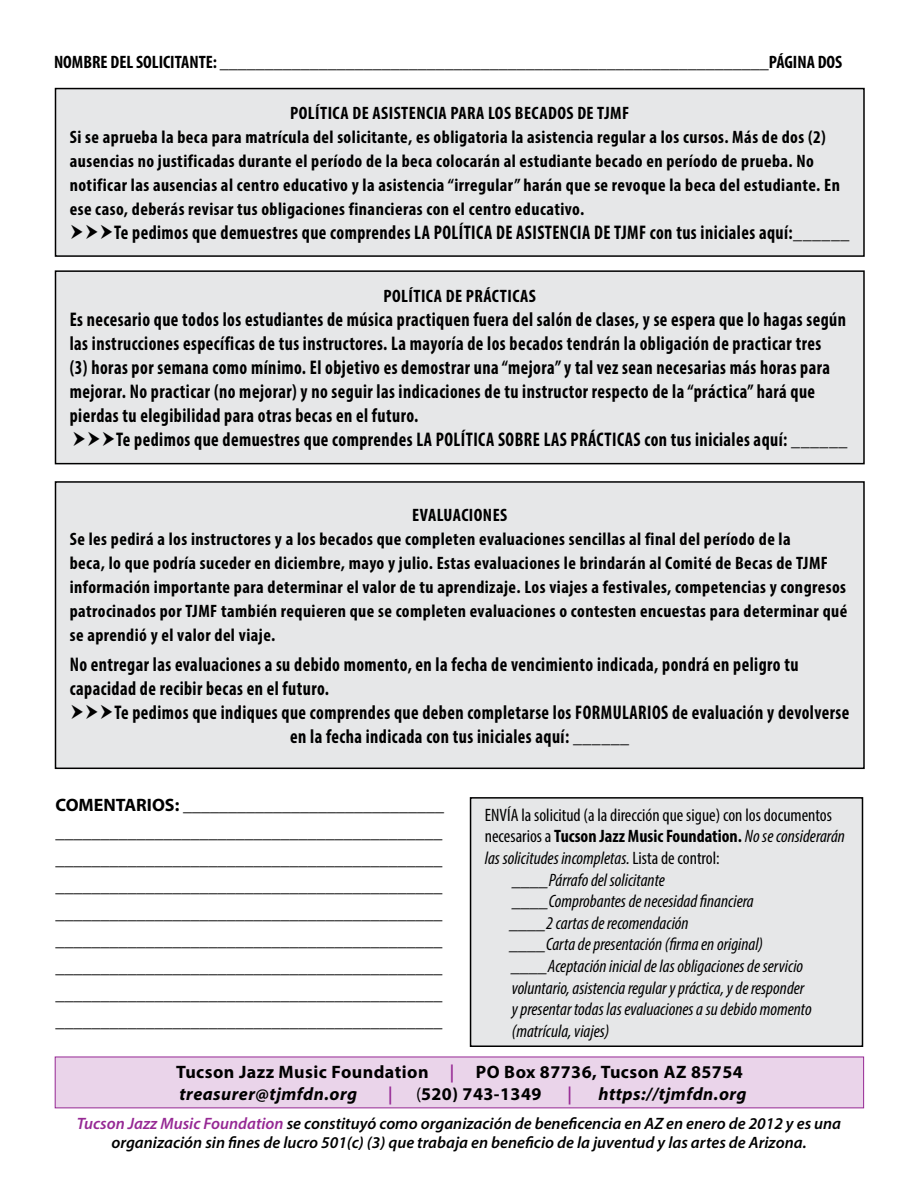
<style>
.page{position:relative;width:918px;height:1188px;background:#fff}
.page>*{position:absolute;margin:0;border:0;box-sizing:border-box;transform-origin:0 0}
.t1{font:700 condensed 19.8px/24px "Myriad Pro";letter-spacing:.025em;color:#000;scale:.91 1}
.t2{font:700 condensed 18px/24px "Myriad Pro";letter-spacing:.025em;color:#000}
.t3{font:700 18px/27px "Myriad Pro";letter-spacing:.025em;color:#000}
.t4{font:italic condensed 18px "Myriad Pro";color:#000}
.t5{font:700 condensed 18px "Myriad Pro";color:#000}
.t6{font:condensed 18px "Myriad Pro";color:#000}
.t7{font:italic 700 18px "Myriad Pro";letter-spacing:.025em;color:#000}
.t8{font:700 18px "Adobe Garamond Pro";color:#962994}
.t9{font:italic 600 16.5px/19.8px "Myriad Pro";color:#000;text-align:center}
.s1{font-size:18px}
.s2{font-weight:400}
.s3{font-weight:400;font-style:italic}
.s4{font-style:normal}
.s5{font-family:"Adobe Garamond Pro";color:#962994}
.s6{font-style:italic}
.s7{color:#962994}
</style>
<div class="page">
<div style="left:55px;top:1057px;width:809px;height:51px;background:#ead4ea"></div>
<div style="left:471px;top:798px;width:391px;height:248px;background:#e6e7e8"></div>
<div style="left:470px;top:797px;width:393px;height:250px;border:2px solid #000"></div>
<div style="left:55px;top:89px;width:809px;height:167px;background:#e6e7e8"></div>
<div style="left:55px;top:88px;width:810px;height:169px;border:2px solid #000"></div>
<div style="left:55px;top:271px;width:809px;height:193px;background:#e6e7e8"></div>
<div style="left:55px;top:270px;width:810px;height:194px;border:2px solid #000"></div>
<div style="left:55px;top:482px;width:809px;height:286px;background:#e6e7e8"></div>
<div style="left:55px;top:481px;width:810px;height:288px;border:2px solid #000"></div>
<p class="t5" style="left:54px;top:50px;width:790px">NOMBRE DEL SOLICITANTE: _____________________________________________________________PÁGINA DOS</p>
<p class="t2" style="left:70px;top:101px;width:772px;text-indent:220px">POLÍTICA DE ASISTENCIA PARA LOS BECADOS DE TJMF<br>Si se aprueba la beca para matrícula del solicitante, es obligatoria la asistencia regular a los cursos. Más de dos (2) ausencias no justificadas durante el período de la beca colocarán al estudiante becado en período de prueba. No notificar las ausencias al centro educativo y la asistencia “irregular” harán que se revoque la beca del estudiante. En ese caso, deberás revisar tus obligaciones financieras con el centro educativo.</p>
<p class="t1" style="left:114px;top:220px;width:810px">Te pedimos que demuestres que comprendes LA POLÍTICA DE ASISTENCIA DE TJMF con tus iniciales aquí:<span class="s1">______</span></p>
<p class="t2" style="left:384px;top:284px;width:154px">POLÍTICA DE PRÁCTICAS</p>
<p class="t1" style="left:70px;top:307px;width:855px">Es necesario que todos los estudiantes de música practiquen fuera del salón de clases, y se espera que lo hagas según las instrucciones específicas de tus instructores. La mayoría de los becados tendrán la obligación de practicar tres<br>(3) horas por semana como mínimo. El objetivo es demostrar una “mejora” y tal vez sean necesarias más horas para mejorar. No practicar (no mejorar) y no seguir las indicaciones de tu instructor respecto de la “práctica” hará que pierdas tu elegibilidad para otras becas en el futuro.</p>
<p class="t1" style="left:116px;top:427px;width:805px">Te pedimos que demuestres que comprendes LA POLÍTICA SOBRE LAS PRÁCTICAS con tus iniciales aquí: <span class="s1">______</span></p>
<p class="t2" style="left:70px;top:503px;width:779px;text-indent:342px">EVALUACIONES<br>Se les pedirá a los instructores y a los becados que completen evaluaciones sencillas al final del período de la<br>beca, lo que podría suceder en diciembre, mayo y julio. Estas evaluaciones le brindarán al Comité de Becas de TJMF información importante para determinar el valor de tu aprendizaje. Los viajes a festivales, competencias y congresos patrocinados por TJMF también requieren que se completen evaluaciones o contesten encuestas para determinar qué se aprendió y el valor del viaje.</p>
<p class="t1" style="left:70px;top:652px;width:802px">No entregar las evaluaciones a su debido momento, en la fecha de vencimiento indicada, pondrá en peligro tu capacidad de recibir becas en el futuro.</p>
<p class="t1" style="left:290px;top:700px;width:616px;text-indent:-176px">Te pedimos que indiques que comprendes que deben completarse los FORMULARIOS de evaluación y devolverse en la fecha indicada con tus iniciales aquí: <span class="s1">______</span></p>
<p class="t3" style="left:56px;top:790px;width:390px;text-align:justify">COMENTARIOS: _____________________________ ___________________________________________ ___________________________________________ ___________________________________________ ___________________________________________ ___________________________________________ ___________________________________________ ___________________________________________ ___________________________________________</p>
<p class="t6" style="left:485px;top:804px;width:349px">ENVÍA la solicitud (a la dirección que sigue) con los documentos</p>
<p class="t5" style="left:485px;top:825px;width:362px"><span class="s2">necesarios a</span> Tucson Jazz Music Foundation. <span class="s3">No se considerarán</span></p>
<p class="t4" style="left:485px;top:847px;width:236px">las solicitudes incompletas. <span class="s4">Lista de control:</span></p>
<p class="t4" style="left:513px;top:869px;width:153px">____Párrafo del solicitante</p>
<p class="t4" style="left:513px;top:890px;width:242px">____Comprobantes de necesidad financiera</p>
<p class="t4" style="left:510px;top:912px;width:180px">____2 cartas de recomendación</p>
<p class="t4" style="left:510px;top:934px;width:254px">____Carta de presentación (firma en original)</p>
<p class="t4" style="left:512px;top:955px;width:293px">____Aceptación inicial de las obligaciones de servicio</p>
<p class="t4" style="left:512px;top:977px;width:294px">voluntario, asistencia regular y práctica, y de responder</p>
<p class="t4" style="left:512px;top:998px;width:301px">y presentar todas las evaluaciones a su debido momento</p>
<p class="t4" style="left:512px;top:1020px;width:99px">(matrícula, viajes)</p>
<p class="t3" style="left:176px;top:1061px;width:568px;line-height:21.6px">Tucson Jazz Music Foundation <span class="s5">|</span> PO Box 87736, Tucson AZ 85754 <span class="s6">treasurer@tjmfdn.org</span></p>
<p class="t8" style="left:388px;top:1084px;width:6px">|</p>
<p class="t3" style="left:416px;top:1080px;width:127px"><span class="s2">(</span>520) 743-1349</p>
<p class="t8" style="left:567px;top:1084px;width:6px">|</p>
<p class="t7" style="left:599px;top:1082px;width:150px">https://tjmfdn.org</p>
<p class="t9" style="left:77px;top:1113px;width:766px"><span class="s7">Tucson Jazz Music Foundation</span> se constituyó como organización de beneficencia en AZ en enero de 2012 y es una organización sin fines de lucro 501(c) (3) que trabaja en beneficio de la juventud y las artes de Arizona.</p>
</div>
